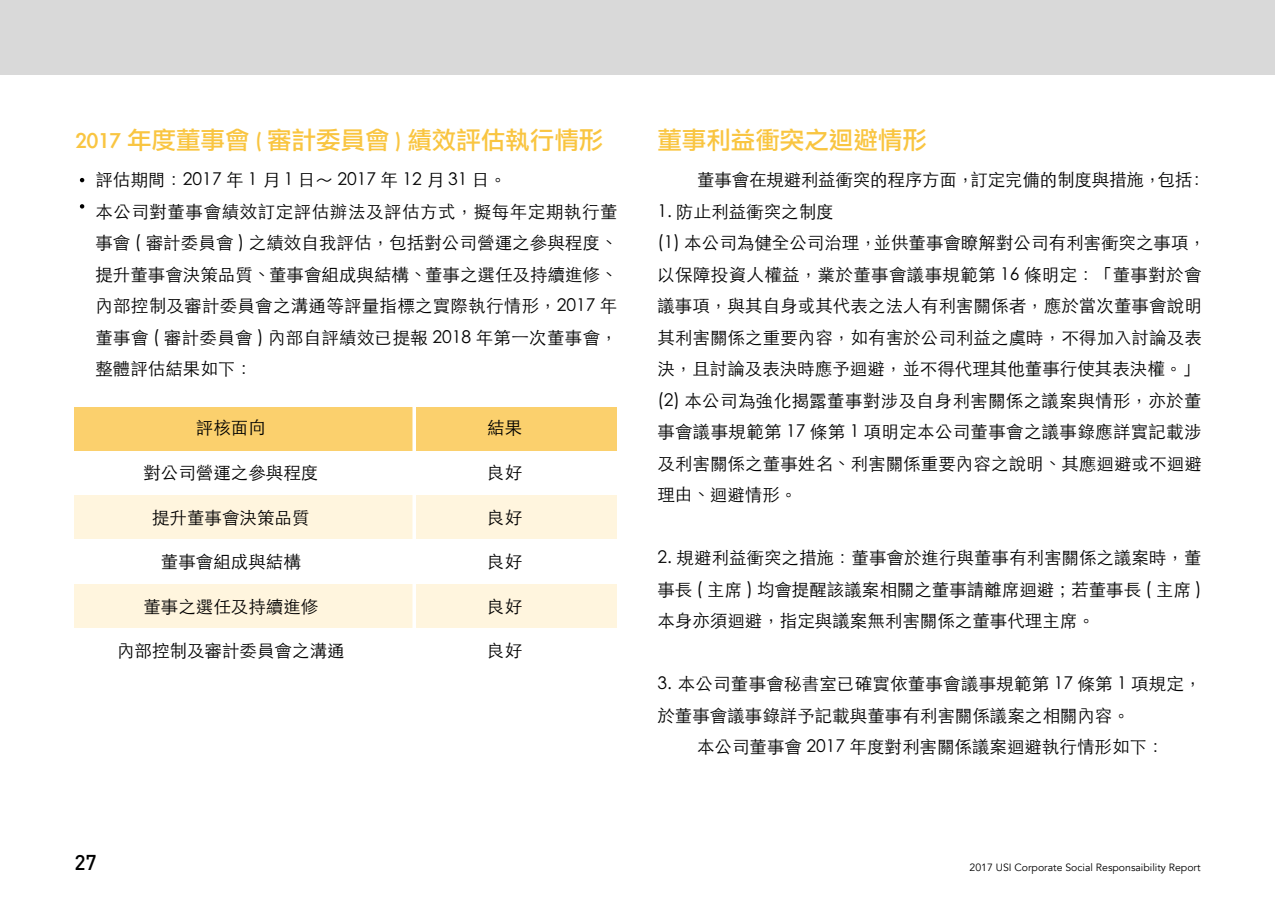
<style>
.page{position:relative;width:1275px;height:903px;background:#fff}
.page>*{position:absolute;margin:0;border:0;box-sizing:border-box;transform-origin:0 0}
.t1{font:24.5px "Li Gothic Med";color:#f9c541}
.t2{font:500 21px "DIN";color:#000}
.t3{font:300 17.5px/31.5px "ST Heiti TC";color:#000}
.t4{font:10.5px "Avenir";color:#000}
.s1{font-family:"Adobe Song Std"}
</style>
<div class="page">
<div style="left:75px;top:407px;width:542px;height:44px;background:#fbd06d"></div>
<div style="left:75px;top:495px;width:542px;height:44px;background:#fff5de"></div>
<div style="left:75px;top:584px;width:542px;height:44px;background:#fff5de"></div>
<hr style="left:412px;top:407px;width:4px;height:268px;background:#fff">
<svg style="left:80px;top:178px;width:4px;height:4px"></svg>
<svg style="left:80px;top:204px;width:4px;height:5px"></svg>
<div style="left:0;top:0;width:1275px;height:74px;background:#d9d9d9"></div>
<h1 class="t1" style="left:75px;top:128px;width:529px">2017 年度董事會 ( 審計委員會 ) 績效評估執行情形</h1>
<h1 class="t1" style="left:657px;top:128px;width:271px">董事利益衝突之迴避情形</h1>
<p class="t3" style="left:95px;top:162px;width:524px;text-indent:-22px"><span class="s1">・</span>評估期間：2017 年 1 月 1 日～ 2017 年 12 月 31 日。<br>本公司對董事會績效訂定評估辦法及評估方式，擬每年定期執行董事會 ( 審計委員會 ) 之績效自我評估，包括對公司營運之參與程度、提升董事會決策品質、董事會組成與結構、董事之選任及持續進修、內部控制及審計委員會之溝通等評量指標之實際執行情形，2017 年董事會 ( 審計委員會 ) 內部自評績效已提報 2018 年第一次董事會，整體評估結果如下：</p>
<p class="t3" style="left:697px;top:162px;width:510px">董事會在規避利益衝突的程序方面，訂定完備的制度與措施，包括：</p>
<p class="t3" style="left:657px;top:194px;width:550px">1. 防止利益衝突之制度<br>(1) 本公司為健全公司治理，並供董事會瞭解對公司有利害衝突之事項，以保障投資人權益，業於董事會議事規範第 16 條明定：「董事對於會議事項，與其自身或其代表之法人有利害關係者，應於當次董事會說明其利害關係之重要內容，如有害於公司利益之虞時，不得加入討論及表決，且討論及表決時應予迴避，並不得代理其他董事行使其表決權。」(2) 本公司為強化揭露董事對涉及自身利害關係之議案與情形，亦於董事會議事規範第 17 條第 1 項明定本公司董事會之議事錄應詳實記載涉及利害關係之董事姓名、利害關係重要內容之說明、其應迴避或不迴避理由、迴避情形。</p>
<p class="t3" style="left:196px;top:410px;width:71px">評核面向</p>
<p class="t3" style="left:143px;top:455px;width:176px">對公司營運之參與程度</p>
<p class="t3" style="left:152px;top:500px;width:159px">提升董事會決策品質</p>
<p class="t3" style="left:161px;top:544px;width:141px">董事會組成與結構</p>
<p class="t3" style="left:143px;top:589px;width:176px">董事之選任及持續進修</p>
<p class="t3" style="left:117px;top:633px;width:229px">內部控制及審計委員會之溝通</p>
<p class="t3" style="left:487px;top:410px;width:36px">結果</p>
<p class="t3" style="left:487px;top:455px;width:36px">良好</p>
<p class="t3" style="left:487px;top:500px;width:36px">良好</p>
<p class="t3" style="left:487px;top:544px;width:36px">良好</p>
<p class="t3" style="left:487px;top:589px;width:36px">良好</p>
<p class="t3" style="left:487px;top:633px;width:36px">良好</p>
<p class="t3" style="left:657px;top:540px;width:546px;text-align:justify">2. 規避利益衝突之措施：董事會於進行與董事有利害關係之議案時，董事長 ( 主席 ) 均會提醒該議案相關之董事請離席迴避；若董事長 ( 主席 )本身亦須迴避，指定與議案無利害關係之董事代理主席。</p>
<p class="t3" style="left:657px;top:666px;width:546px">3. 本公司董事會秘書室已確實依董事會議事規範第 17 條第 1 項規定，</p>
<p class="t3" style="left:657px;top:698px;width:474px">於董事會議事錄詳予記載與董事有利害關係議案之相關內容。</p>
<p class="t3" style="left:697px;top:729px;width:469px">本公司董事會 2017 年度對利害關係議案迴避執行情形如下：</p>
<p class="t2" style="left:74px;top:849px;width:24px">27</p>
<p class="t4" style="left:969px;top:861px;width:233px">2017 USI Corporate Social Responsaibility Report</p>
</div>
